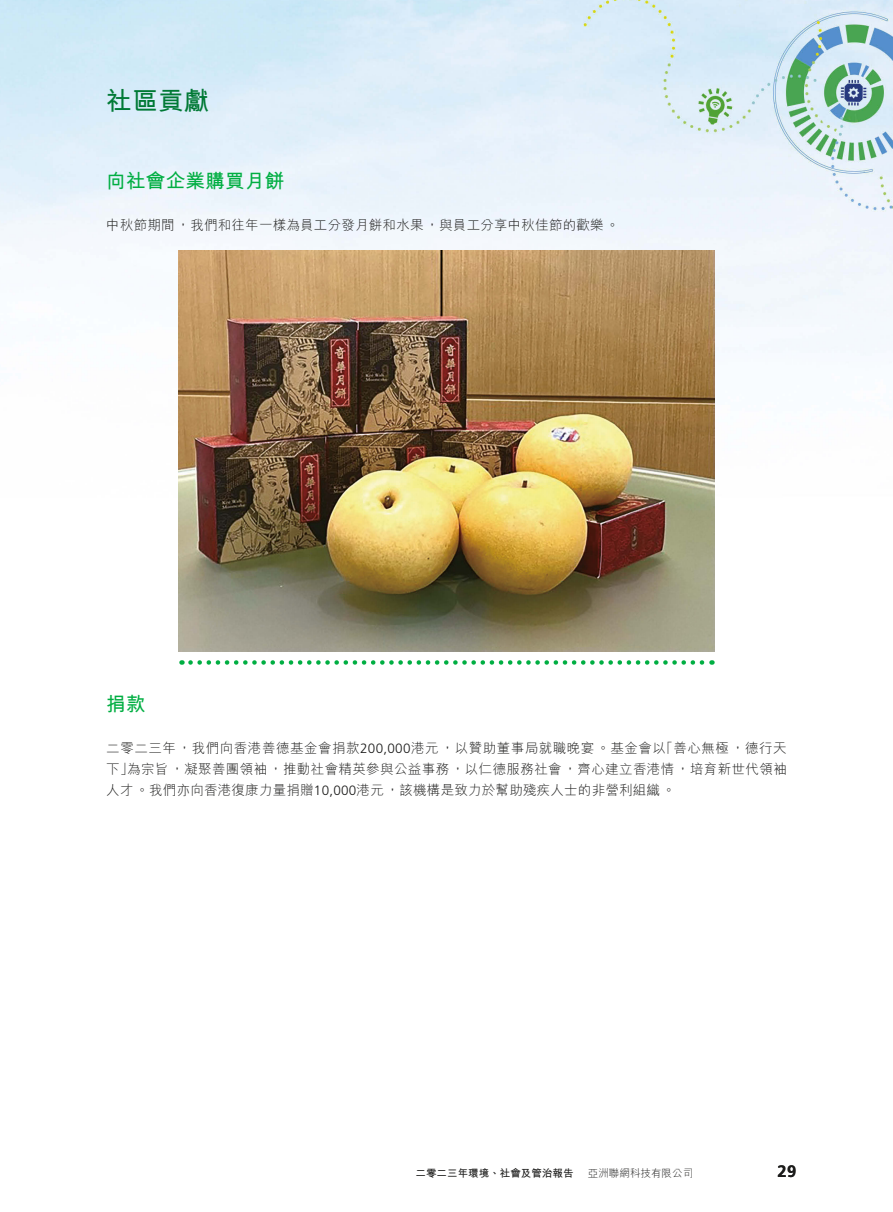
<style>
.page{position:relative;width:893px;height:1212px;background:#fff}
.page>*{position:absolute;margin:0;border:0;box-sizing:border-box;transform-origin:0 0}
.t1{font:700 25.5px "M Hei HK";color:#007935}
.t2{font:700 19.5px "M Hei HK";letter-spacing:.015em;color:#00ae42}
.t3{font:700 16.5px "Frutiger LT Std";color:#1c1c1b}
.t4{font:300 13.5px/21px "M Hei HK";letter-spacing:.015em;color:#1c1c1b;text-align:justify}
.t5{font:700 10.5px "M Hei HK";letter-spacing:.005em;color:#1c1c1b}
.t6{font:300 10.5px "M Hei HK";letter-spacing:.005em;color:#1c1c1b}
.s1{font-family:"Frutiger LT Std"}
</style>
<div class="page">
<img style="left:0;top:0;width:893px;height:665px">
<img style="left:179px;top:250px;width:535px;height:401px">
<svg style="left:190px;top:660px;width:522px;height:5px"></svg>
<h1 class="t1" style="left:106px;top:82px;width:105px">社區貢獻</h1>
<h2 class="t2" style="left:106px;top:166px;width:180px">向社會企業購買月餅</h2>
<p class="t4" style="left:106px;top:214px;width:514px">中秋節期間，我們和往年一樣為員工分發月餅和水果，與員工分享中秋佳節的歡樂。</p>
<h2 class="t2" style="left:106px;top:690px;width:41px">捐款</h2>
<p class="t4" style="left:106px;top:737px;width:682px">二零二三年，我們向香港善德基金會捐款<span class="s1">200,000</span>港元，以贊助董事局就職晚宴。基金會以「善心無極，德行天下」為宗旨，凝聚善團領袖，推動社會精英參與公益事務，以仁德服務社會，齊心建立香港情，培育新世代領袖人才。我們亦向香港復康力量捐贈<span class="s1">10,000</span>港元，該機構是致力於幫助殘疾人士的非營利組織。</p>
<p class="t5" style="left:415px;top:1165px;width:160px">二零二三年環境、社會及管治報告</p>
<p class="t6" style="left:588px;top:1165px;width:107px">亞洲聯網科技有限公司</p>
<p class="t3" style="left:778px;top:1161px;width:20px">29</p>
</div>
